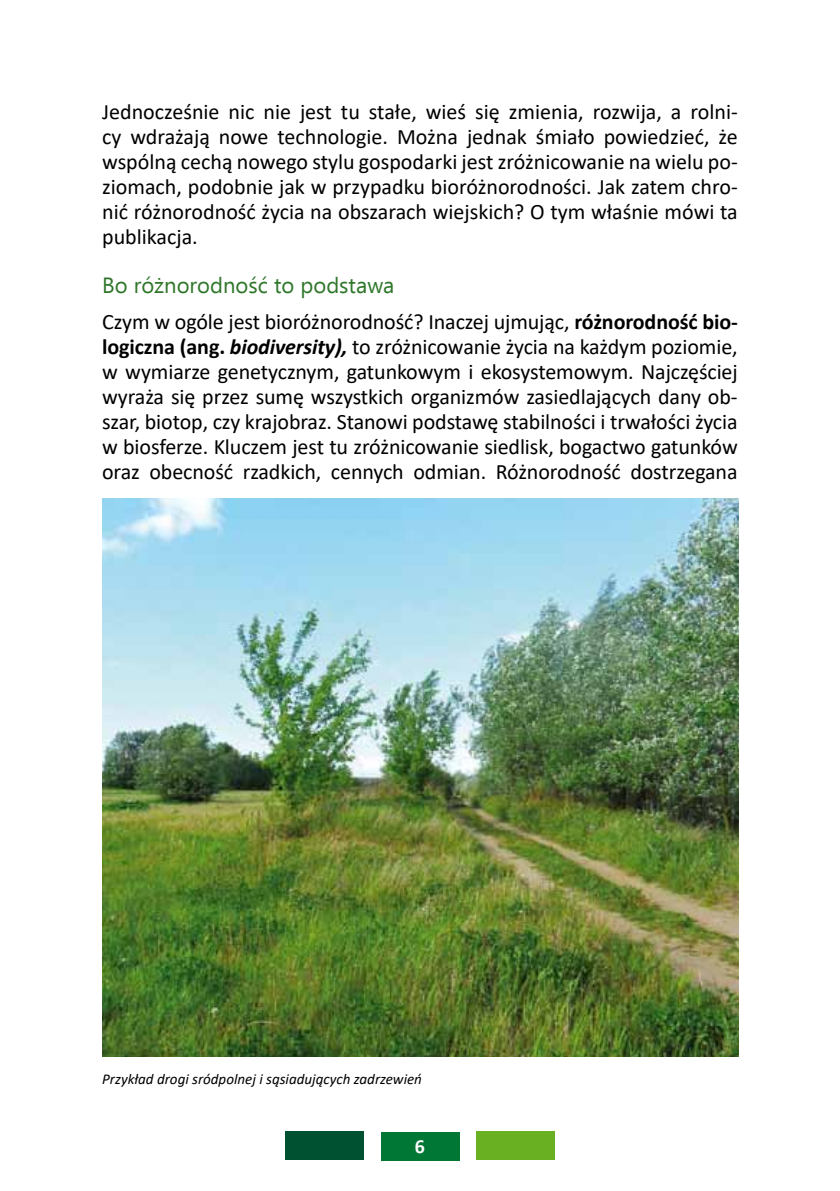
<style>
.page{position:relative;width:840px;height:1191px;background:#fff}
.page>*{position:absolute;margin:0;border:0;box-sizing:border-box;transform-origin:0 0}
.t1{font:22px/25px "Calibri";letter-spacing:-.005em;color:#000;text-align:justify}
.t2{font:22px "Ebrima";color:#2e7629}
.t3{font:700 20px "Calibri";color:#fff}
.t4{font:italic 15px "Calibri";color:#000}
.s1{font-weight:700}
.s2{font-weight:700;font-style:italic}
</style>
<div class="page">
<div style="left:475px;top:1131px;width:79px;height:28px;background:#6ab023"></div>
<div style="left:380px;top:1132px;width:79px;height:29px;background:#007734"></div>
<div style="left:285px;top:1131px;width:79px;height:29px;background:#005132"></div>
<img style="left:102px;top:498px;width:636px;height:558px">
<p class="t1" style="left:102px;top:98px;width:636px">Jednocześnie nic nie jest tu stałe, wieś się zmienia, rozwija, a rolni&shy;cy wdrażają nowe technologie. Można jednak śmiało powiedzieć, że wspólną cechą nowego stylu gospodarki jest zróżnicowanie na wielu po&shy;ziomach, podobnie jak w przypadku bioróżnorodności. Jak zatem chro&shy;nić różnorodność życia na obszarach wiejskich? O tym właśnie mówi ta publikacja.</p>
<p class="t2" style="left:102px;top:269px;width:293px">Bo różnorodność to podstawa</p>
<p class="t1" style="left:102px;top:309px;width:636px">Czym w ogóle jest bioróżnorodność? Inaczej ujmując, <span class="s1">różnorodność bio&shy;logiczna (ang.</span> <span class="s2">biodiversity),</span> to zróżnicowanie życia na każdym poziomie, w wymiarze genetycznym, gatunkowym i ekosystemowym. Najczęściej wyraża się przez sumę wszystkich organizmów zasiedlających dany ob&shy;szar, biotop, czy krajobraz. Stanowi podstawę stabilności i trwałości życia w biosferze. Kluczem jest tu zróżnicowanie siedlisk, bogactwo gatunków oraz obecność rzadkich, cennych odmian. Różnorodność dostrzegana</p>
<p class="t4" style="left:102px;top:1068px;width:321px">Przykład drogi sródpolnej i sąsiadujących zadrzewień</p>
<p class="t3" style="left:414px;top:1132px;width:12px">6</p>
</div>
